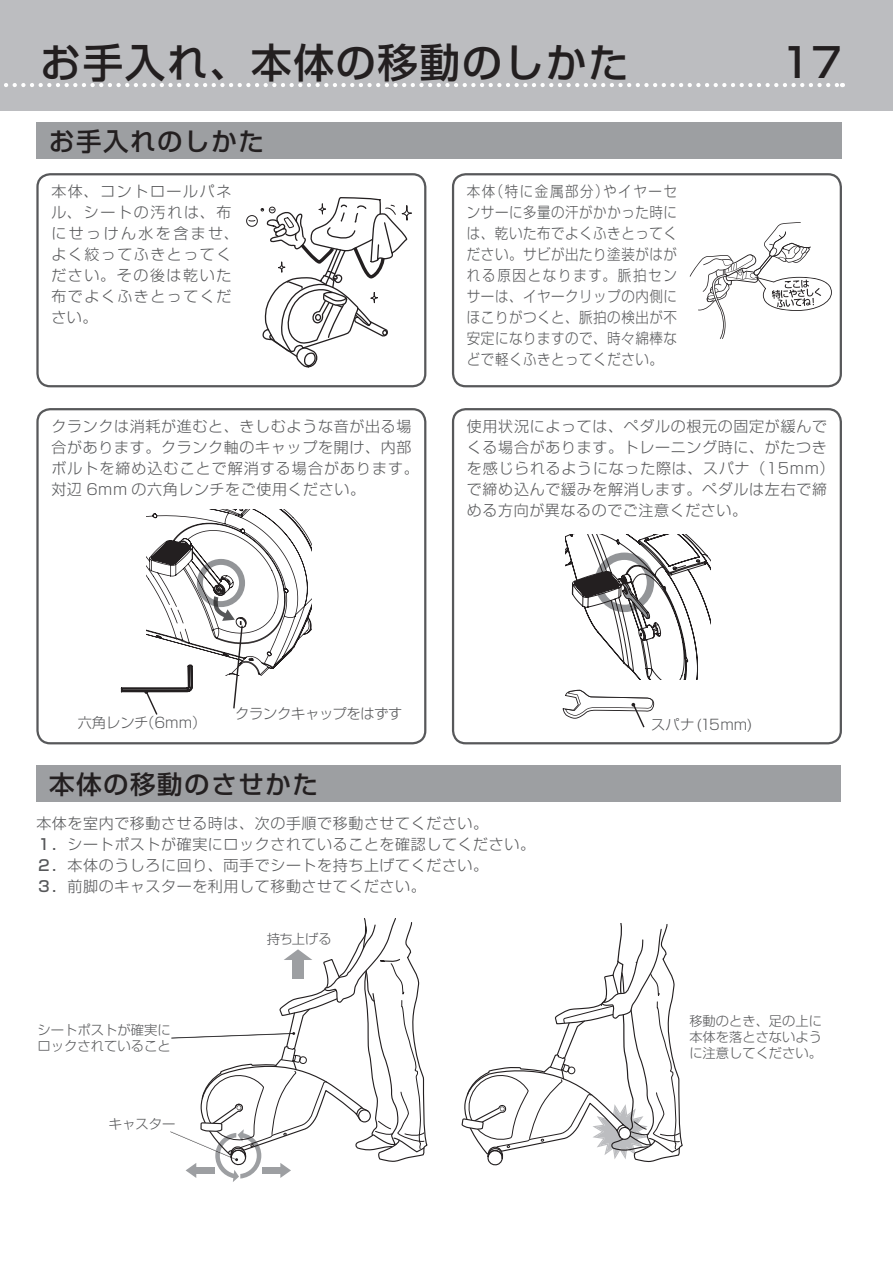
<style>
.page{position:relative;width:893px;height:1263px;background:#fff}
.page>*{position:absolute;margin:0;border:0;box-sizing:border-box;transform-origin:0 0}
.t1{font:500 40.5px "Shin Go Pro";letter-spacing:.04em;color:#231f20}
.t2{font:500 25.5px "Shin Go Pro";letter-spacing:.06em;color:#231f20}
.t3{font:300 15px/21px "Shin Go Pro";letter-spacing:.045em;color:#57585a}
.t4{font:300 15px/21px "Shin Go Pro";letter-spacing:.045em;color:#57585a;text-align:justify;scale:.9 1}
.t5{font:300 15px/21px "Shin Go Pro";letter-spacing:.105em;color:#57585a}
.t6{font:300 14.25px "Shin Go Pro";letter-spacing:-.02em;color:#57585a}
.t7{font:300 14.25px "Shin Go Pro";color:#57585a}
.t8{font:300 13.35px/15.8px "Shin Go Pro";color:#57585a}
.t9{font:300 13.2px/15.9px "Shin Go Pro";color:#57585a;text-align:justify}
.s1{font-weight:500}
</style>
<div class="page">
<div style="left:0;top:0;width:893px;height:111px;background:#bcbdc0"></div>
<svg style="left:4px;top:83px;width:839px;height:4px"></svg>
<div style="left:36px;top:122px;width:806px;height:36px;background:#9d9fa2"></div>
<div style="left:36px;top:765px;width:804px;height:36px;background:#9d9fa2"></div>
<svg style="left:170px;top:918px;width:257px;height:264px"></svg>
<div style="left:36px;top:173px;width:390px;height:214px;border:2px solid #57585a;border-radius:13px"></div>
<div style="left:36px;top:408px;width:390px;height:336px;border:2px solid #57585a;border-radius:13px"></div>
<div style="left:452px;top:173px;width:390px;height:214px;border:2px solid #57585a;border-radius:13px"></div>
<div style="left:452px;top:408px;width:390px;height:336px;border:2px solid #57585a;border-radius:13px"></div>
<div style="left:246px;top:215px;width:12px;height:12px;border:1px solid #231f20;border-radius:50%"></div>
<svg style="left:261px;top:197px;width:151px;height:170px"></svg>
<div style="left:371px;top:292px;width:7px;height:11px;border:1px solid #231f20;border-radius:50%"></div>
<svg style="left:690px;top:222px;width:142px;height:117px"></svg>
<svg style="left:120px;top:510px;width:192px;height:205px"></svg>
<svg style="left:563px;top:690px;width:91px;height:38px"></svg>
<svg style="left:566px;top:535px;width:144px;height:144px"></svg>
<svg style="left:461px;top:923px;width:222px;height:243px"></svg>
<h1 class="t1" style="left:41px;top:30px;width:590px">お手入れ、本体の移動のしかた</h1>
<h1 class="t1" style="left:780px;top:30px;width:63px">17</h1>
<h2 class="t2" style="left:49px;top:120px;width:216px">お手入れのしかた</h2>
<p class="t5" style="left:51px;top:179px;width:189px">本体、コントロールパネル、シートの汚れは、布にせっけん水を含ませ、よく絞ってふきとってください。その後は乾いた布でよくふきとってください。</p>
<p class="t3" style="left:51px;top:414px;width:369px">クランクは消耗が進むと、きしむような音が出る場合があります。クランク軸のキャップを開け、内部ボルトを締め込むことで解消する場合があります。対辺 6mm の六角レンチをご使用ください。</p>
<p class="t4" style="left:467px;top:179px;width:235px">本体（特に金属部分）やイヤーセンサーに多量の汗がかかった時には、乾いた布でよくふきとってください。サビが出たり塗装がはがれる原因となります。脈拍センサーは、イヤークリップの内側にほこりがつくと、脈拍の検出が不安定になりますので、時々綿棒などで軽くふきとってください。</p>
<p class="t3" style="left:467px;top:414px;width:369px">使用状況によっては、ペダルの根元の固定が緩んでくる場合があります。トレーニング時に、がたつきを感じられるようになった際は、スパナ（15mm）で締め込んで緩みを解消します。ペダルは左右で締める方向が異なるのでご注意ください。</p>
<p class="t7" style="left:78px;top:711px;width:130px">六角レンチ（6mm）</p>
<p class="t6" style="left:235px;top:701px;width:169px">クランクキャップをはずす</p>
<p class="t6" style="left:651px;top:713px;width:103px">スパナ(15mm)</p>
<h2 class="t2" style="left:49px;top:763px;width:270px">本体の移動のさせかた</h2>
<p class="t3" style="left:36px;top:811px;width:500px">本体を室内で移動させる時は、次の手順で移動させてください。<br><span class="s1">１．</span>シートポストが確実にロックされていることを確認してください。<span class="s1">２．</span>本体のうしろに回り、両手でシートを持ち上げてください。<br><span class="s1">３．</span>前脚のキャスターを利用して移動させてください。</p>
<p class="t8" style="left:38px;top:1020px;width:135px">シートポストが確実にロックされていること</p>
<p class="t8" style="left:109px;top:1115px;width:68px">キャスター</p>
<p class="t8" style="left:267px;top:930px;width:66px">持ち上げる</p>
<p class="t9" style="left:689px;top:1011px;width:134px">移動のとき、足の上に本体を落とさないように注意してください。</p>
</div>
